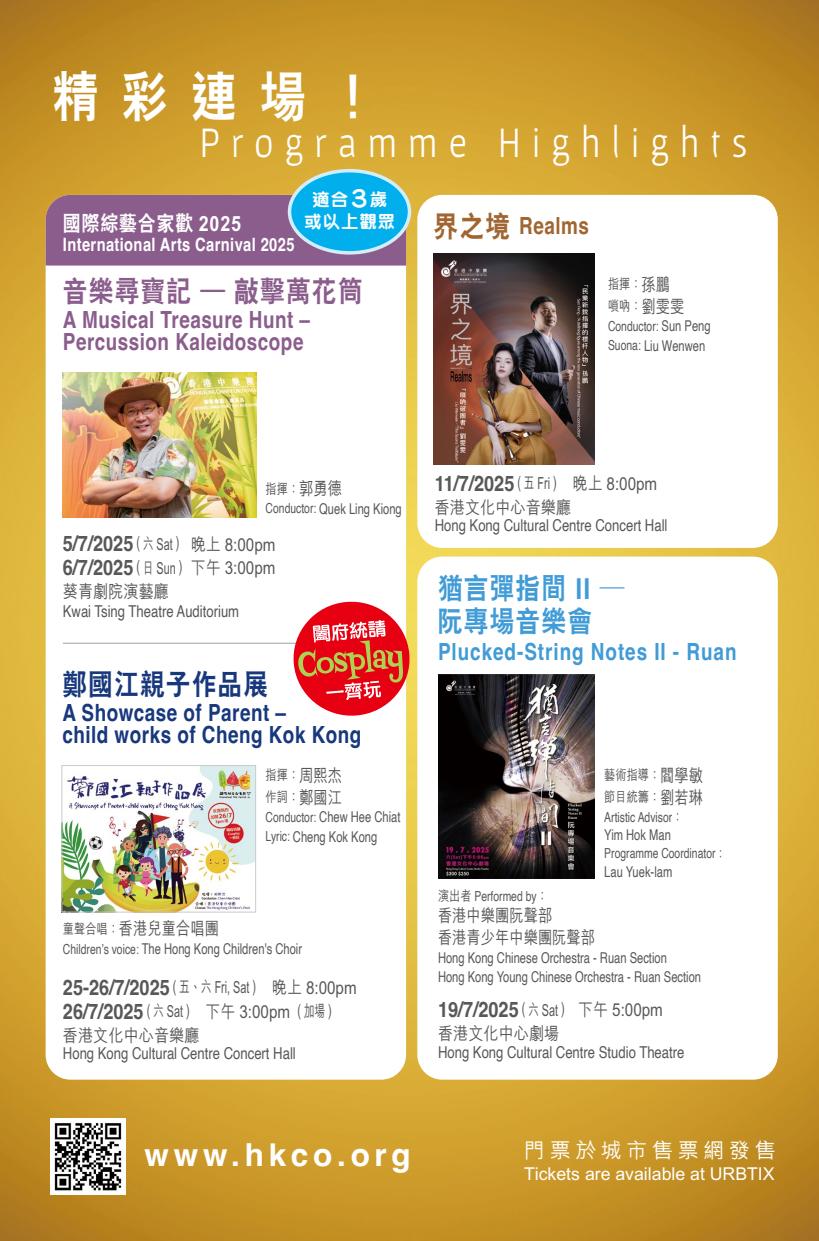
<style>
.page{position:relative;width:819px;height:1241px;background:#fff}
.page>*{position:absolute;margin:0;border:0;box-sizing:border-box;transform-origin:0 0}
.t1{font:800 54.25px "C Hei 2 HK";color:#fff;scale:.85 1}
.t2{font:43.75px "Gafata";letter-spacing:.3em;color:#fff;scale:.85 1}
.t3{font:700 31.5px "Helvetica";letter-spacing:.15em;color:#fff}
.t4{font:800 29.05px/33.2px "C Hei 2 HK";letter-spacing:.05em;color:#409bd6;scale:.85 1}
.t5{font:800 29.05px "C Hei 2 HK";letter-spacing:.05em;color:#8b5d8d;scale:.85 1}
.t6{font:800 29.05px "C Hei 2 HK";letter-spacing:.05em;color:#18387d;scale:.85 1}
.t7{font:700 23.62px/22.8px "Helvetica";letter-spacing:.025em;color:#8b5d8d;scale:.8 1}
.t8{font:700 23.62px/22.8px "Helvetica";letter-spacing:.025em;color:#18387d;scale:.8 1}
.t9{font:700 23.62px "Helvetica";letter-spacing:.05em;color:#409bd6;scale:.8 1}
.t10{font:700 23.62px "Helvetica";letter-spacing:.025em;color:#a16531;scale:.8 1}
.t11{font:700 21.35px/23.8px "Helvetica";color:#595757;scale:.85 1}
.t12{font:800 21px "C Hei 2 HK";letter-spacing:.05em;color:#fff;scale:.85 1}
.t13{font:500 21px "M Hei HK";letter-spacing:.22em;color:#fff}
.t14{font:700 18.38px "Helvetica";letter-spacing:.025em;color:#fff;scale:.8 1}
.t15{font:500 17.85px "M Hei HK";color:#595757;scale:.85 1}
.t16{font:500 17.85px/21.9px "M Hei HK";color:#595757;scale:.8 1}
.t17{font:500 17.68px "M Hei HK";color:#fff}
.t18{font:800 17.5px/22.8px "M Yuen HK";letter-spacing:.05em;color:#fff;text-align:center}
.t19{font:500 16.62px "M Hei HK";color:#595757;scale:.65 1}
.t20{font:16.28px "Helvetica";color:#595757;scale:.8 1}
.t21{font:14.88px/19.2px "Helvetica";color:#595757;scale:.75 1}
.t22{font:500 14px/21.9px "M Hei HK";color:#595757;scale:.8 1}
.t23{font:13.83px "Helvetica";color:#595757;scale:.75 1}
.s1{font-size:24.5px}
.s2{font-family:"C Hei 2 HK";font-weight:800;font-size:29.05px}
.s3{font-size:17.85px}
.s4{font-size:14.88px}
.s5{font-size:13.83px}
.s6{font-family:"M Hei HK";font-weight:500;font-size:16.62px}
.s7{font-family:"M Hei HK";font-weight:500;font-size:17.85px}
.s8{font-size:14px}
.s9{font-family:"Helvetica";font-weight:700;font-size:21.35px}
.s10{font-family:"M Hei HK";font-weight:500}
.s11{font-family:"M Hei HK";font-weight:500;font-size:14px}
</style>
<div class="page">
<img style="left:0;top:0;width:819px;height:1240px">
<img style="left:50px;top:1118px;width:76px;height:76px">
<div style="left:46px;top:195px;width:360px;height:884px;background:#fff;border-radius:25px"></div>
<div style="left:46px;top:195px;width:360px;height:70px;background:#8b5d8d"></div>
<img style="left:63px;top:767px;width:191px;height:143px">
<div style="left:61px;top:765px;width:195px;height:147px;border:1px solid #c9caca"></div>
<img style="left:62px;top:372px;width:194px;height:145px">
<hr style="left:63px;top:642px;width:332px;height:1px;background:#9fa0a0">
<div style="left:417px;top:195px;width:360px;height:353px;background:#fff;border-radius:25px"></div>
<div style="left:417px;top:556px;width:360px;height:523px;background:#fff;border-radius:25px"></div>
<img style="left:433px;top:254px;width:161px;height:210px">
<img style="left:438px;top:674px;width:156px;height:204px">
<svg style="left:291px;top:599px;width:121px;height:119px"></svg>
<div style="left:289px;top:171px;width:120px;height:82px;background:#00afec;border-radius:50%"></div>
<div style="left:288px;top:169px;width:123px;height:85px;border:4px solid #d3edfb;border-radius:50%"></div>
<h1 class="t1" style="left:52px;top:60px;width:381px">精彩連場！</h1>
<h2 class="t2" style="left:199px;top:116px;width:646px">Programme Highlights</h2>
<p class="t18" style="left:304px;top:186px;width:92px">適合<span class="s1">3</span>歲或以上觀眾</p>
<h3 class="t12" style="left:63px;top:209px;width:211px">國際綜藝合家歡 2025</h3>
<p class="t14" style="left:63px;top:233px;width:291px">International Arts Carnival 2025</p>
<h3 class="t5" style="left:63px;top:271px;width:354px">音樂尋寶記 – 敲擊萬花筒</h3>
<h3 class="t7" style="left:63px;top:310px;width:310px">A Musical Treasure Hunt –<br>Percussion Kaleidoscope</h3>
<h3 class="t10" style="left:433px;top:211px;width:196px"><span class="s2">界之境</span> Realms</h3>
<p class="t22" style="left:608px;top:272px;width:97px">指揮：<span class="s3">孫鵬</span>嗩吶：<span class="s3">劉雯雯</span></p>
<p class="t23" style="left:608px;top:315px;width:138px">Conductor: <span class="s4">Sun Peng</span></p>
<p class="t21" style="left:608px;top:336px;width:131px"><span class="s5">Suona:</span> Liu Wenwen</p>
<p class="t22" style="left:266px;top:476px;width:97px">指揮：<span class="s3">郭勇德</span></p>
<p class="t21" style="left:266px;top:499px;width:183px"><span class="s5">Conductor:</span> Quek Ling Kiong</p>
<h3 class="t11" style="left:63px;top:534px;width:251px">5/7/2025 <span class="s6">( 六 Sat )</span> <span class="s7">晚上 8:00pm<br></span>6/7/2025 <span class="s6">( 日 Sun )</span> <span class="s7">下午 3:00pm</span></h3>
<p class="t15" style="left:63px;top:578px;width:126px">葵青劇院演藝廳</p>
<p class="t20" style="left:63px;top:598px;width:222px">Kwai Tsing Theatre Auditorium</p>
<h3 class="t6" style="left:62px;top:664px;width:243px">鄭國江親子作品展</h3>
<h3 class="t8" style="left:62px;top:703px;width:375px">A Showcase of Parent –<br>child works of Cheng Kok Kong</h3>
<p class="t22" style="left:266px;top:763px;width:97px">指揮：<span class="s3">周熙杰</span>作詞：<span class="s3">鄭國江</span></p>
<p class="t21" style="left:266px;top:808px;width:181px"><span class="s5">Conductor:</span> Chew Hee Chiat<br><span class="s5">Lyric:</span> Cheng Kok Kong</p>
<p class="t16" style="left:63px;top:916px;width:196px"><span class="s8">童聲合唱：</span>香港兒童合唱團</p>
<p class="t21" style="left:63px;top:939px;width:320px"><span class="s5">Children’s voice:</span> The Hong Kong Children's Choir</p>
<h3 class="t11" style="left:63px;top:977px;width:347px">25-26/7/2025 <span class="s6">( 五、六 Fri, Sat )</span> <span class="s7">晚上 8:00pm</span></h3>
<p class="t19" style="left:63px;top:998px;width:415px"><span class="s9">26/7/2025</span> ( 六 Sat ) <span class="s3">下午 3:00pm</span> ( 加場 )</p>
<p class="t15" style="left:63px;top:1022px;width:162px">香港文化中心音樂廳</p>
<p class="t20" style="left:63px;top:1040px;width:292px">Hong Kong Cultural Centre Concert Hall</p>
<h3 class="t11" style="left:434px;top:473px;width:263px">11/7/2025 <span class="s6">( 五 Fri )</span> <span class="s7">晚上 8:00pm</span></h3>
<p class="t15" style="left:434px;top:494px;width:162px">香港文化中心音樂廳</p>
<p class="t20" style="left:434px;top:513px;width:292px">Hong Kong Cultural Centre Concert Hall</p>
<h3 class="t4" style="left:438px;top:572px;width:221px">猶言彈指間 II —阮專場音樂會</h3>
<h3 class="t9" style="left:438px;top:637px;width:374px">Plucked-String Notes II - Ruan</h3>
<p class="t22" style="left:604px;top:763px;width:125px">藝術指導：<span class="s3">閻學敏</span>節目統籌：<span class="s3">劉若琳</span></p>
<p class="t23" style="left:604px;top:806px;width:106px">Artistic Advisor<span class="s10">：</span></p>
<p class="t21" style="left:604px;top:825px;width:90px">Yim Hok Man</p>
<p class="t23" style="left:604px;top:842px;width:164px">Programme Coordinator<span class="s10">：</span></p>
<p class="t21" style="left:604px;top:862px;width:92px">Lau Yuek-lam</p>
<p class="t23" style="left:438px;top:885px;width:148px"><span class="s11">演出者</span> Performed by<span class="s11">：</span></p>
<p class="t16" style="left:438px;top:903px;width:198px">香港中樂團阮聲部<br>香港青少年中樂團阮聲部</p>
<p class="t21" style="left:438px;top:948px;width:352px">Hong Kong Chinese Orchestra - Ruan Section<br>Hong Kong Young Chinese Orchestra - Ruan Section</p>
<h3 class="t11" style="left:438px;top:999px;width:266px">19/7/2025 <span class="s6">( 六 Sat )</span> <span class="s7">下午 5:00pm</span></h3>
<p class="t15" style="left:438px;top:1020px;width:144px">香港文化中心劇場</p>
<p class="t20" style="left:438px;top:1039px;width:309px">Hong Kong Cultural Centre Studio Theatre</p>
<h3 class="t3" style="left:145px;top:1135px;width:268px">www.hkco.org</h3>
<h3 class="t13" style="left:524px;top:1134px;width:253px">門票於城市售票網發售</h3>
<p class="t17" style="left:524px;top:1160px;width:252px">Tickets are available at URBTIX</p>
</div>
